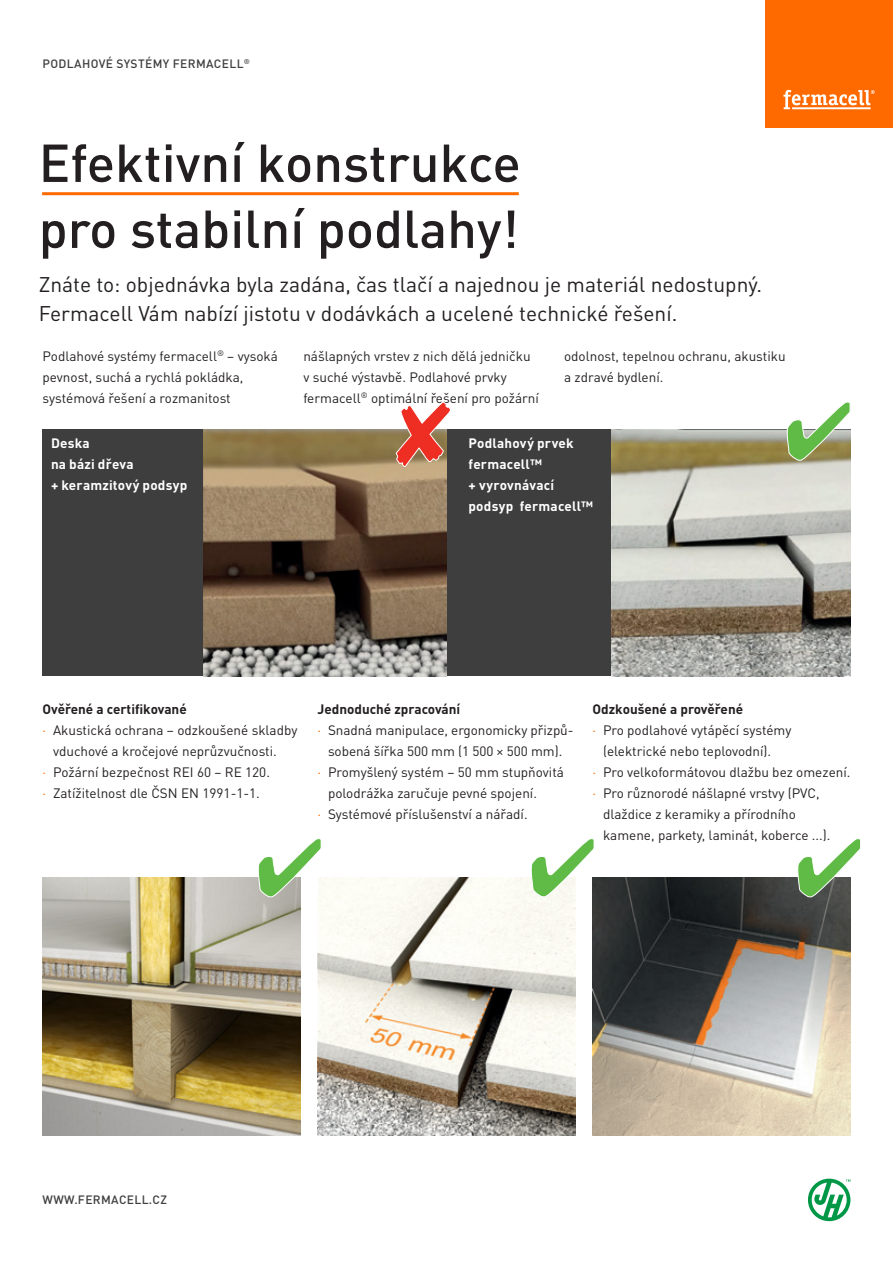
<style>
.page{position:relative;width:893px;height:1263px;background:#fff}
.page>*{position:absolute;margin:0;border:0;box-sizing:border-box;transform-origin:0 0}
.t1{font:500 52.5px/66px "DIN Pro";color:#231f20}
.t2{font:21px/28.5px "DIN Pro";color:#231f20}
.t3{font:13.5px/21px "DIN Pro";color:#231f20}
.t4{font:700 13.5px/21px "DIN Pro";letter-spacing:.015em;color:#fff}
.t5{font:700 13.5px "DIN Pro";color:#231f20}
.t6{font:500 12px "DIN Pro";letter-spacing:.03em;color:#3e3e3f}
.s1{color:#ff6a00}
</style>
<div class="page">
<div style="left:43px;top:429px;width:643px;height:247px;background:#3e3e3f"></div>
<img style="left:203px;top:429px;width:243px;height:247px">
<img style="left:612px;top:429px;width:238px;height:247px">
<hr style="left:42px;top:192px;width:477px;height:3px;background:#ff6a00">
<svg style="left:808px;top:1178px;width:42px;height:43px"></svg>
<div style="left:765px;top:0;width:128px;height:128px;background:#ff6a00"></div>
<svg style="left:783px;top:90px;width:92px;height:19px"></svg>
<img style="left:592px;top:877px;width:258px;height:258px">
<svg style="left:395px;top:402px;width:55px;height:65px"></svg>
<svg style="left:787px;top:402px;width:64px;height:59px"></svg>
<svg style="left:797px;top:838px;width:64px;height:60px"></svg>
<img style="left:43px;top:877px;width:257px;height:258px">
<svg style="left:258px;top:838px;width:63px;height:60px"></svg>
<img style="left:317px;top:877px;width:258px;height:258px">
<svg style="left:531px;top:838px;width:64px;height:60px"></svg>
<p class="t6" style="left:43px;top:56px;width:209px">PODLAHOVÉ SYSTÉMY FERMACELL<sup>®</sup></p>
<h1 class="t1" style="left:39px;top:128px;width:484px">EFEKTIVNÍ KONSTRUKCE<br>PRO STABILNÍ PODLAHY!</h1>
<h2 class="t2" style="left:39px;top:269px;width:725px">Znáte to: objednávka byla zadána, čas tlačí a najednou je materiál nedostupný.<br>Fermacell Vám nabízí jistotu v dodávkách a ucelené technické řešení.</h2>
<p class="t3" style="left:43px;top:345px;width:237px">Podlahové systémy fermacell<sup>®</sup> – vysoká pevnost, suchá a rychlá pokládka, systémová řešení a rozmanitost</p>
<p class="t3" style="left:303px;top:345px;width:237px">nášlapných vrstev z nich dělá jedničku v suché výstavbě. Podlahové prvky fermacell<sup>®</sup> optimální řešení pro požární</p>
<p class="t3" style="left:564px;top:345px;width:223px">odolnost, tepelnou ochranu, akustiku a zdravé bydlení.</p>
<p class="t4" style="left:51px;top:432px;width:138px">Deska<br>na bázi dřeva<br>+ keramzitový podsyp</p>
<p class="t4" style="left:468px;top:432px;width:126px">Podlahový prvek fermacell™<br>+ vyrovnávací podsyp fermacell™</p>
<p class="t5" style="left:43px;top:700px;width:146px">Ověřené a certifikované</p>
<p class="t3" style="left:43px;top:719px;width:256px"><span class="s1">·</span> Akustická ochrana – odzkoušené skladby</p>
<p class="t3" style="left:53px;top:740px;width:225px">vduchové a kročejové neprůzvučnosti.</p>
<p class="t3" style="left:43px;top:761px;width:229px"><span class="s1">·</span> Požární bezpečnost REI 60 – RE 120.</p>
<p class="t3" style="left:43px;top:782px;width:219px"><span class="s1">·</span> Zatížitelnost dle ČSN EN 1991-1-1.</p>
<p class="t5" style="left:317px;top:700px;width:144px">Jednoduché zpracování</p>
<p class="t3" style="left:317px;top:719px;width:258px"><span class="s1">·</span> Snadná manipulace, ergonomicky přizpů-</p>
<p class="t3" style="left:328px;top:740px;width:236px">sobená šířka 500 mm (1 500 × 500 mm).</p>
<p class="t3" style="left:317px;top:761px;width:248px"><span class="s1">·</span> Promyšlený systém – 50 mm stupňovitá</p>
<p class="t3" style="left:328px;top:782px;width:210px">polodrážka zaručuje pevné spojení.</p>
<p class="t3" style="left:317px;top:803px;width:212px"><span class="s1">·</span> Systémové příslušenství a nářadí.</p>
<p class="t5" style="left:592px;top:700px;width:152px">Odzkoušené a prověřené</p>
<p class="t3" style="left:592px;top:719px;width:200px"><span class="s1">·</span> Pro podlahové vytápěcí systémy</p>
<p class="t3" style="left:603px;top:740px;width:170px">(elektrické nebo teplovodní).</p>
<p class="t3" style="left:592px;top:761px;width:259px"><span class="s1">·</span> Pro velkoformátovou dlažbu bez omezení.</p>
<p class="t3" style="left:592px;top:782px;width:229px"><span class="s1">·</span> Pro různorodé nášlapné vrstvy (PVC,</p>
<p class="t3" style="left:603px;top:803px;width:195px">dlaždice z keramiky a přírodního</p>
<p class="t3" style="left:603px;top:824px;width:229px">kamene, parkety, laminát, koberce ...).</p>
<p class="t6" style="left:43px;top:1191px;width:44px">WWW.FER</p>
<p class="t6" style="left:101px;top:1191px;width:67px">MACE LL.CZ</p>
</div>
